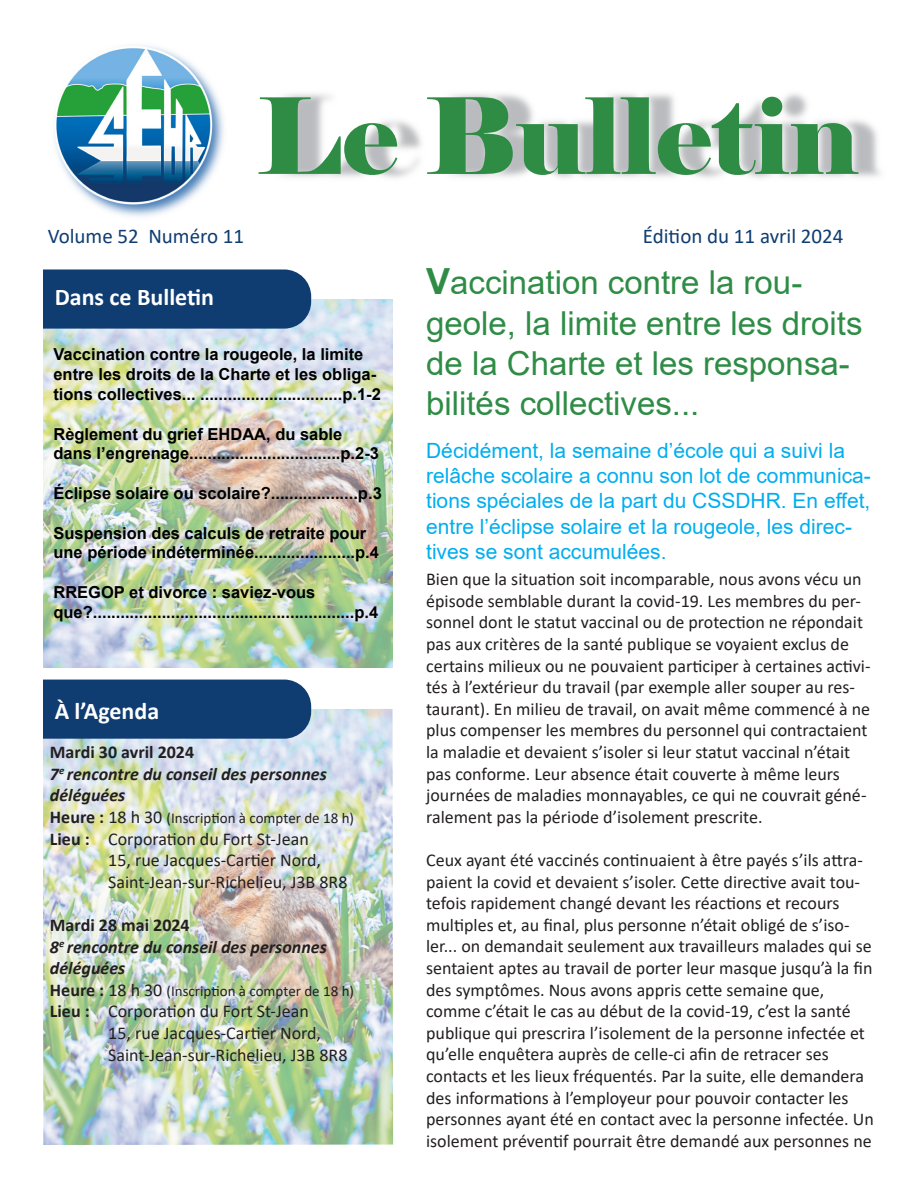
<style>
.page{position:relative;width:918px;height:1188px;background:#fff}
.page>*{position:absolute;margin:0;border:0;box-sizing:border-box;transform-origin:0 0}
.t1{font:105px "Elephant";color:#2e8c45}
.t2{font:33px/40px "Arial";color:#2e8c45}
.t3{font:24px "Calibri Bold 2";color:#fff}
.t4{font:21px/25.2px "Arial";color:#00aeef}
.t5{font:21px "Calibri 2";color:#0f3c71}
.t6{font:18px/21.6px "Calibri 2";color:#231f20}
.t7{font:italic 700 18px "Calibri";color:#231f20}
.t8{font:18px "Calibri Bold 2";color:#231f20}
.t9{font:16.5px/19.8px "Arial Bold MT2";color:#000}
.t10{font:15px "Calibri 2";color:#231f20}
.s1{font-family:"Calibri"}
.s2{font-family:"Calibri";font-weight:700}
.s3{font-family:"Calibri Bold 2";font-size:18px}
.s4{font-size:18px}
.s5{font-family:"Calibri Bold 2"}
.s6{font-family:"Arial Bold MT2";font-size:36px}
.s7{font-family:"Calibri 3"}
</style>
<div class="page">
<img style="left:43px;top:299px;width:349px;height:368px">
<img style="left:43px;top:709px;width:350px;height:436px">
<img style="left:281px;top:93px;width:600px;height:85px">
<img style="left:97px;top:93px;width:127px;height:124px">
<img style="left:54px;top:45px;width:161px;height:160px">
<div style="left:2px;top:269px;width:309px;height:60px;background:#0f3c71;border-radius:27px"></div>
<div style="left:2px;top:680px;width:309px;height:59px;background:#0f3c71;border-radius:27px"></div>
<div style="left:2px;top:262px;width:41px;height:620px;background:#fff"></div>
<p class="t1" style="left:257px;top:73px;width:603px">Le Bulletin</p>
<p class="t5" style="left:48px;top:227px;width:198px">Volume 52 Numéro 11</p>
<p class="t5" style="left:643px;top:227px;width:202px">Édi<span class="s1">ti</span>on du 11 avril 2024</p>
<p class="t3" style="left:55px;top:287px;width:161px">Dans ce Bulle<span class="s2">ti</span>n</p>
<p class="t9" style="left:53px;top:345px;width:329px">Vaccination contre la rougeole, la limite entre les droits de la Charte et les obliga&shy;tions collectives... ...............................p.1-2</p>
<p class="t9" style="left:53px;top:424px;width:327px">Règlement du grief EHDAA, du sable dans l’engrenage.................................p.2-3</p>
<p class="t9" style="left:53px;top:483px;width:330px">Éclipse solaire ou scolaire?...................p.3</p>
<p class="t9" style="left:53px;top:523px;width:327px">Suspension des calculs de retraite pour une période indéterminée......................p.4</p>
<p class="t9" style="left:53px;top:582px;width:326px">RREGOP et divorce : saviez-vous que?.........................................................p.4</p>
<p class="t3" style="left:55px;top:701px;width:106px">À l’Agenda</p>
<p class="t8" style="left:50px;top:745px;width:146px">Mardi 30 avril 2024</p>
<p class="t7" style="left:50px;top:766px;width:278px">7<sup>e</sup> rencontre du conseil des personnes</p>
<p class="t7" style="left:50px;top:788px;width:77px">déléguées</p>
<p class="t10" style="left:50px;top:812px;width:306px"><span class="s3">Heure :</span> <span class="s4">18 h 30</span> (Inscrip<span class="s1">ti</span>on à compter de 18 h)</p>
<p class="t6" style="left:50px;top:829px;width:260px"><span class="s5">Lieu :</span> Corpora<span class="s1">ti</span>on du Fort St<span class="s1">-</span>Jean</p>
<p class="t6" style="left:108px;top:851px;width:214px">15, rue Jacques<span class="s1">-</span>Car<span class="s1">ti</span>er Nord,</p>
<p class="t6" style="left:108px;top:872px;width:241px">Saint<span class="s1">-</span>Jean<span class="s1">-</span>sur<span class="s1">-</span>Richelieu, J3B 8R8</p>
<p class="t8" style="left:50px;top:917px;width:141px">Mardi 28 mai 2024</p>
<p class="t7" style="left:50px;top:939px;width:278px">8<sup>e</sup> rencontre du conseil des personnes</p>
<p class="t7" style="left:50px;top:961px;width:77px">déléguées</p>
<p class="t10" style="left:50px;top:985px;width:306px"><span class="s3">Heure :</span> <span class="s4">18 h 30</span> (Inscrip<span class="s1">ti</span>on à compter de 18 h)</p>
<p class="t6" style="left:50px;top:1002px;width:260px"><span class="s5">Lieu :</span> Corpora<span class="s1">ti</span>on du Fort St<span class="s1">-</span>Jean</p>
<p class="t6" style="left:108px;top:1024px;width:214px">15, rue Jacques<span class="s1">-</span>Car<span class="s1">ti</span>er Nord,</p>
<p class="t6" style="left:108px;top:1045px;width:241px">Saint<span class="s1">-</span>Jean<span class="s1">-</span>sur<span class="s1">-</span>Richelieu, J3B 8R8</p>
<p class="t2" style="left:426px;top:263px;width:438px"><span class="s6">V</span>accination contre la rou&shy;geole, la limite entre les droits de la Charte et les responsa&shy;bilités collectives...</p>
<p class="t4" style="left:426px;top:438px;width:446px">Décidément, la semaine d’école qui a suivi la relâche scolaire a connu son lot de communica&shy;tions spéciales de la part du CSSDHR. En effet, entre l’éclipse solaire et la rougeole, les direc&shy;tives se sont accumulées.</p>
<p class="t6" style="left:426px;top:570px;width:446px">Bien que la situa<span class="s1">ti</span>on soit incomparable, nous avons vécu un épisode semblable durant la covid<span class="s1">-</span>19. Les membres du per&shy;sonnel dont le statut vaccinal ou de protec<span class="s1">ti</span>on ne répondait pas aux critères de la santé publique se voyaient exclus de certains milieux ou ne pouvaient par<span class="s1">ti</span>ciper à certaines ac<span class="s1">ti</span>vi&shy;tés à l’extérieur du travail (par exemple aller souper au res&shy;taurant). En milieu de travail, on avait même commencé à ne plus compenser les membres du personnel qui contractaient la maladie et devaient s’isoler si leur statut vaccinal n’était pas conforme. Leur absence était couverte à même leurs journées de maladies monnayables, ce qui ne couvrait géné&shy;ralement pas la période d’isolement prescrite.</p>
<p class="t6" style="left:426px;top:851px;width:449px">Ceux ayant été vaccinés con<span class="s1">ti</span>nuaient à être payés s’ils a<span class="s1">tt</span>ra&shy;paient la covid et devaient s’isoler. Ce<span class="s1">tt</span>e direc<span class="s1">ti</span>ve avait tou&shy;tefois rapidement changé devant les réac<span class="s1">ti</span>ons et recours mul<span class="s1">ti</span>ples et, au <span class="s7">fi</span>nal, plus personne n’était obligé de s’iso&shy;ler... on demandait seulement aux travailleurs malades qui se sentaient aptes au travail de porter leur masque jusqu’à la <span class="s7">fi</span>n des symptômes. Nous avons appris ce<span class="s1">tt</span>e semaine que, comme c’était le cas au début de la covid<span class="s1">-</span>19, c’est la santé publique qui prescrira l’isolement de la personne infectée et qu’elle enquêtera auprès de celle<span class="s1">-</span>ci a<span class="s7">fi</span>n de retracer ses contacts et les lieux fréquentés. Par la suite, elle demandera des informa<span class="s1">ti</span>ons à l’employeur pour pouvoir contacter les personnes ayant été en contact avec la personne infectée. Un isolement préven<span class="s1">ti</span>f pourrait être demandé aux personnes ne</p>
</div>
